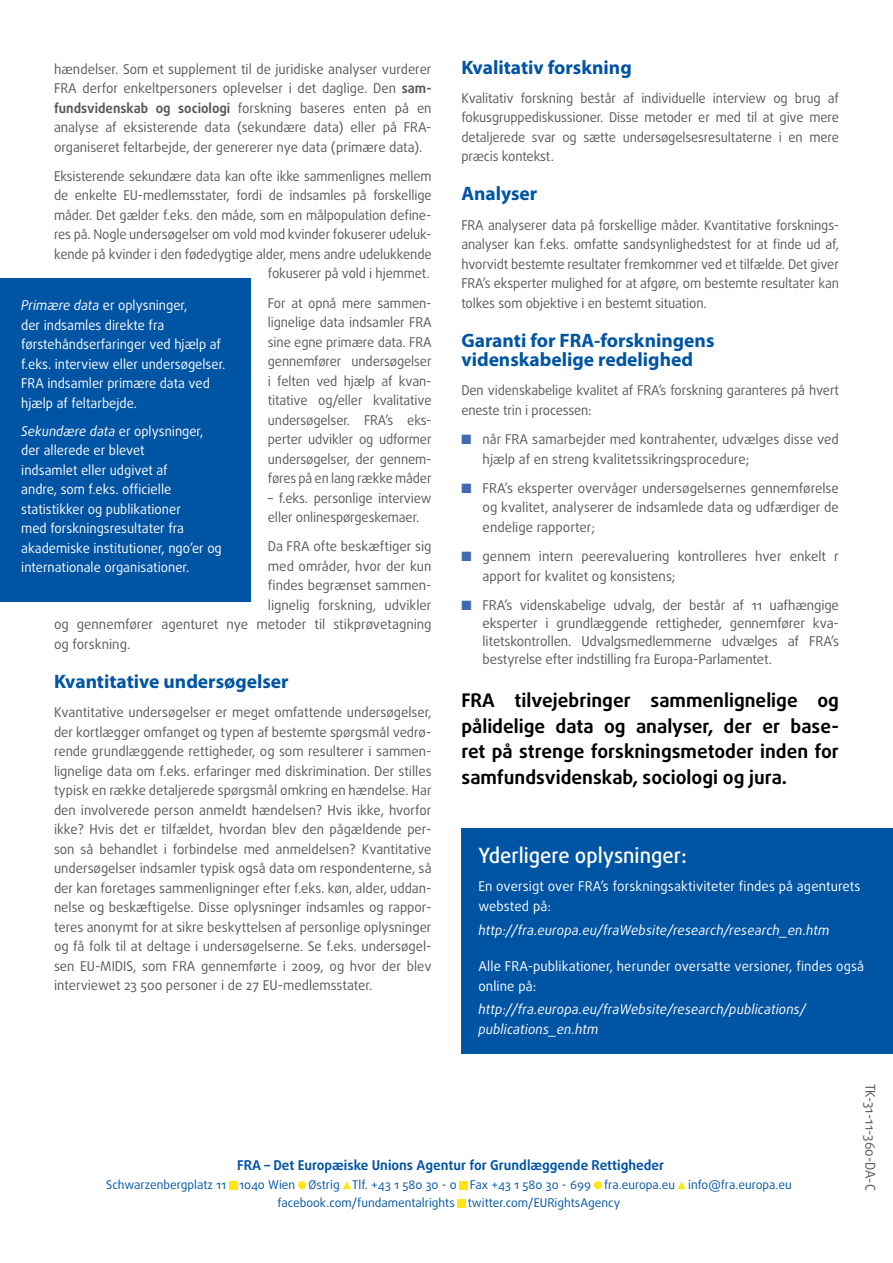
<style>
.page{position:relative;width:893px;height:1263px;background:#fff}
.page>*{position:absolute;margin:0;border:0;box-sizing:border-box;transform-origin:0 0}
.body{font:500 21px "Daxline Pro";color:#fff;scale:.96 1}
.sous-titre{font:700 19.5px/19.5px "Myriad Pro";color:#0054a4}
.bullet{font:700 18.75px/25.5px "Daxline Pro";color:#000;text-align:justify}
.body-2{font:13.5px/19.5px "Daxline Pro";letter-spacing:-.01em;color:#58595b;text-align:justify}
.body-3{font:13.5px/19.5px "Daxline Pro";letter-spacing:-.01em;color:#58595b;text-align:justify;scale:.96 1}
.bullet-2{font:13.5px/19.5px "Daxline Pro";color:#58595b;text-align:justify}
.body-4{font:13.5px/19.5px "Daxline Pro";color:#fff;scale:.96 1}
.body-5{font:13.5px/19.5px "Daxline Pro";letter-spacing:-.01em;color:#58595b;text-align:right;scale:.95 1}
.body-6{font:13.5px/19.5px "Daxline Pro";color:#fff}
.body-7{font:italic 13.5px/19.5px "Daxline Pro";letter-spacing:.01em;color:#fff}
.bullet-3{font:13.5px/19.5px "Daxline Pro";color:#58595b;scale:.96 1}
.t1{font:700 13.5px "Daxline Pro";color:#0054a4}
.further_info{font:13.5px "Daxline Pro";color:#58595b;scale:.96 1}
.t2{font:12px "Daxline Pro";color:#0054a4}
.s1{font-weight:700}
.s2{font-style:italic}
.s3{color:#3f6ab1}
</style>
<div class="page">
<div style="left:461px;top:828px;width:432px;height:225px;background:#0054a4"></div>
<div style="left:0;top:278px;width:251px;height:323px;background:#0054a4"></div>
<div style="left:298px;top:1181px;width:8px;height:8px;background:#ffe512;border-radius:50%"></div>
<div style="left:594px;top:1181px;width:8px;height:8px;background:#ffe512;border-radius:50%"></div>
<div style="left:229px;top:1181px;width:8px;height:8px;background:#ffe512"></div>
<div style="left:457px;top:1199px;width:8px;height:9px;background:#ffe512"></div>
<div style="left:459px;top:1181px;width:8px;height:8px;background:#ffe512"></div>
<svg style="left:343px;top:1181px;width:8px;height:8px"></svg>
<svg style="left:678px;top:1181px;width:8px;height:8px"></svg>
<p class="body-2" style="left:54px;top:59px;width:379px">hændelser. Som et supplement til de juridiske analyser vurderer FRA derfor enkeltpersoners oplevelser i det daglige. Den <span class="s1">sam&shy;fundsvidenskab og sociologi</span> forskning baseres enten på en analyse af eksisterende data (sekundære data) eller på FRA&shy;organiseret feltarbejde, der genererer nye data (primære data).</p>
<p class="body-5" style="left:54px;top:166px;width:399px">Eksisterende sekundære data kan ofte ikke sammenlignes mellem de enkelte EU-medlemsstater, fordi de indsamles på forskellige måder. Det gælder f.eks. den måde, som en målpopulation define&shy;res på. Nogle undersøgelser om vold mod kvinder fokuserer udeluk&shy;kende på kvinder i den fødedygtige alder, mens andre udelukkende fokuserer på vold i hjemmet.</p>
<p class="body-3" style="left:268px;top:293px;width:172px">For at opnå mere sammen&shy;lignelige data indsamler FRA sine egne primære data. FRA gennemfører undersøgelser i felten ved hjælp af kvan&shy;titative og/eller kvalitative undersøgelser. FRA’s eks&shy;perter udvikler og udformer undersøgelser, der gennem&shy;føres på en lang række måder</p>
<p class="body-3" style="left:268px;top:488px;width:172px">– f.eks. personlige interview eller onlinespørgeskemaer.</p>
<p class="body-3" style="left:268px;top:537px;width:172px">Da FRA ofte beskæftiger sig</p>
<p class="body-2" style="left:268px;top:556px;width:165px">med områder, hvor der kun</p>
<p class="body-2" style="left:268px;top:576px;width:165px">findes begrænset sammen-</p>
<p class="body-2" style="left:268px;top:595px;width:165px">lignelig forskning, udvikler</p>
<p class="body-2" style="left:54px;top:615px;width:379px">og gennemfører agenturet nye metoder til stikprøvetagning</p>
<p class="body-2" style="left:54px;top:634px;width:78px">og forskning.</p>
<p class="sous-titre" style="left:54px;top:672px;width:236px">Kvantitative undersøgelser</p>
<p class="body-2" style="left:54px;top:702px;width:379px">Kvantitative undersøgelser er meget omfattende undersøgelser, der kortlægger omfanget og typen af bestemte spørgsmål vedrø&shy;rende grundlæggende rettigheder, og som resulterer i sammen&shy;lignelige data om f.eks. erfaringer med diskrimination. Der stilles typisk en række detaljerede spørgsmål omkring en hændelse. Har den involverede person anmeldt hændelsen? Hvis ikke, hvorfor ikke? Hvis det er tilfældet, hvordan blev den pågældende per&shy;son så behandlet i forbindelse med anmeldelsen? Kvantitative undersøgelser indsamler typisk også data om respondenterne, så der kan foretages sammenligninger efter f.eks. køn, alder, uddan&shy;nelse og beskæftigelse. Disse oplysninger indsamles og rappor&shy;teres anonymt for at sikre beskyttelsen af personlige oplysninger og få folk til at deltage i undersøgelserne. Se f.eks. undersøgel&shy;sen EU-MIDIS, som FRA gennemførte i 2009, og hvor der blev interviewet 23 500 personer i de 27 EU-medlemsstater.</p>
<p class="body-4" style="left:21px;top:295px;width:214px"><span class="s2">Primære data</span> er oplysninger,<br>der indsamles direkte fra førstehåndserfaringer ved hjælp af f.eks. interview eller undersøgelser.<br>FRA indsamler primære data ved hjælp af feltarbejde.</p>
<p class="body-4" style="left:21px;top:421px;width:210px"><span class="s2">Sekundære data</span> er oplysninger, der allerede er blevet<br>indsamlet eller udgivet af<br>andre, som f.eks. officielle statistikker og publikationer<br>med forskningsresultater fra akademiske institutioner, ngo’er og internationale organisationer.</p>
<p class="sous-titre" style="left:461px;top:57px;width:172px">Kvalitativ forskning</p>
<p class="body-3" style="left:461px;top:88px;width:395px">Kvalitativ forskning består af individuelle interview og brug af fokusgruppediskussioner. Disse metoder er med til at give mere detaljerede svar og sætte undersøgelsesresultaterne i en mere præcis kontekst.</p>
<p class="sous-titre" style="left:461px;top:184px;width:77px">Analyser</p>
<p class="body-3" style="left:461px;top:215px;width:395px">FRA analyserer data på forskellige måder. Kvantitative forsknings&shy;analyser kan f.eks. omfatte sandsynlighedstest for at finde ud af, hvorvidt bestemte resultater fremkommer ved et tilfælde. Det giver FRA’s eksperter mulighed for at afgøre, om bestemte resultater kan tolkes som objektive i en bestemt situation.</p>
<p class="sous-titre" style="left:461px;top:330px;width:255px">Garanti for FRA-forskningens videnskabelige redelighed</p>
<p class="body-3" style="left:461px;top:381px;width:395px">Den videnskabelige kvalitet af FRA’s forskning garanteres på hvert eneste trin i processen:</p>
<p class="bullet-3" style="left:483px;top:429px;width:373px;text-indent:-21px"><span class="s3">■</span> når FRA samarbejder med kontrahenter, udvælges disse ved hjælp af en streng kvalitetssikringsprocedure;</p>
<p class="bullet-2" style="left:483px;top:478px;width:358px;text-indent:-21px"><span class="s3">■</span> FRA’s eksperter overvåger undersøgelsernes gennemførelse og kvalitet, analyserer de indsamlede data og udfærdiger de endelige rapporter;</p>
<p class="bullet-2" style="left:483px;top:546px;width:358px;text-indent:-21px"><span class="s3">■</span> gennem intern peerevaluering kontrolleres hver enkelt r apport for kvalitet og konsistens;</p>
<p class="bullet-2" style="left:483px;top:596px;width:358px;line-height:18px;text-indent:-21px"><span class="s3">■</span> FRA’s videnskabelige udvalg, der består af 11 uafhængige eksperter i grundlæggende rettigheder, gennemfører kva&shy;litetskontrollen. Udvalgsmedlemmerne udvælges af FRA’s bestyrelse efter indstilling fra Europa-Parlamentet.</p>
<p class="bullet" style="left:461px;top:688px;width:379px">FRA tilvejebringer sammenlignelige og pålidelige data og analyser, der er base&shy;ret på strenge forskningsmetoder inden for samfundsvidenskab, sociologi og jura.</p>
<p class="body" style="left:478px;top:842px;width:219px">Yderligere oplysninger:</p>
<p class="body-6" style="left:478px;top:877px;width:384px">En oversigt over FRA’s forskningsaktiviteter findes på agenturets websted på:</p>
<p class="body-7" style="left:478px;top:920px;width:353px">http://fra.europa.eu/fraWebsite/research/research_en.htm</p>
<p class="body-6" style="left:478px;top:956px;width:387px">Alle FRA-publikationer, herunder oversatte versioner, findes også online på:</p>
<p class="body-7" style="left:478px;top:1000px;width:329px">http://fra.europa.eu/fraWebsite/research/publications/ publications_en.htm</p>
<p class="t1" style="left:237px;top:1156px;width:429px">FRA – Det Europæiske Unions Agentur for Grundlæggende Rettigheder</p>
<p class="t2" style="left:106px;top:1176px;width:687px">Schwarzenbergplatz 11 1040 Wien Østrig Tlf. +43 1 580 30 - 0 Fax +43 1 580 30 - 699 fra.europa.eu info@fra.europa.eu</p>
<p class="t2" style="left:277px;top:1195px;width:345px">facebook.com/fundamentalrights twitter.com/EURightsAgency</p>
<p class="further_info" style="left:879px;top:1084px;width:113px;rotate:90deg">TK-31-11-360-DA-C</p>
</div>
